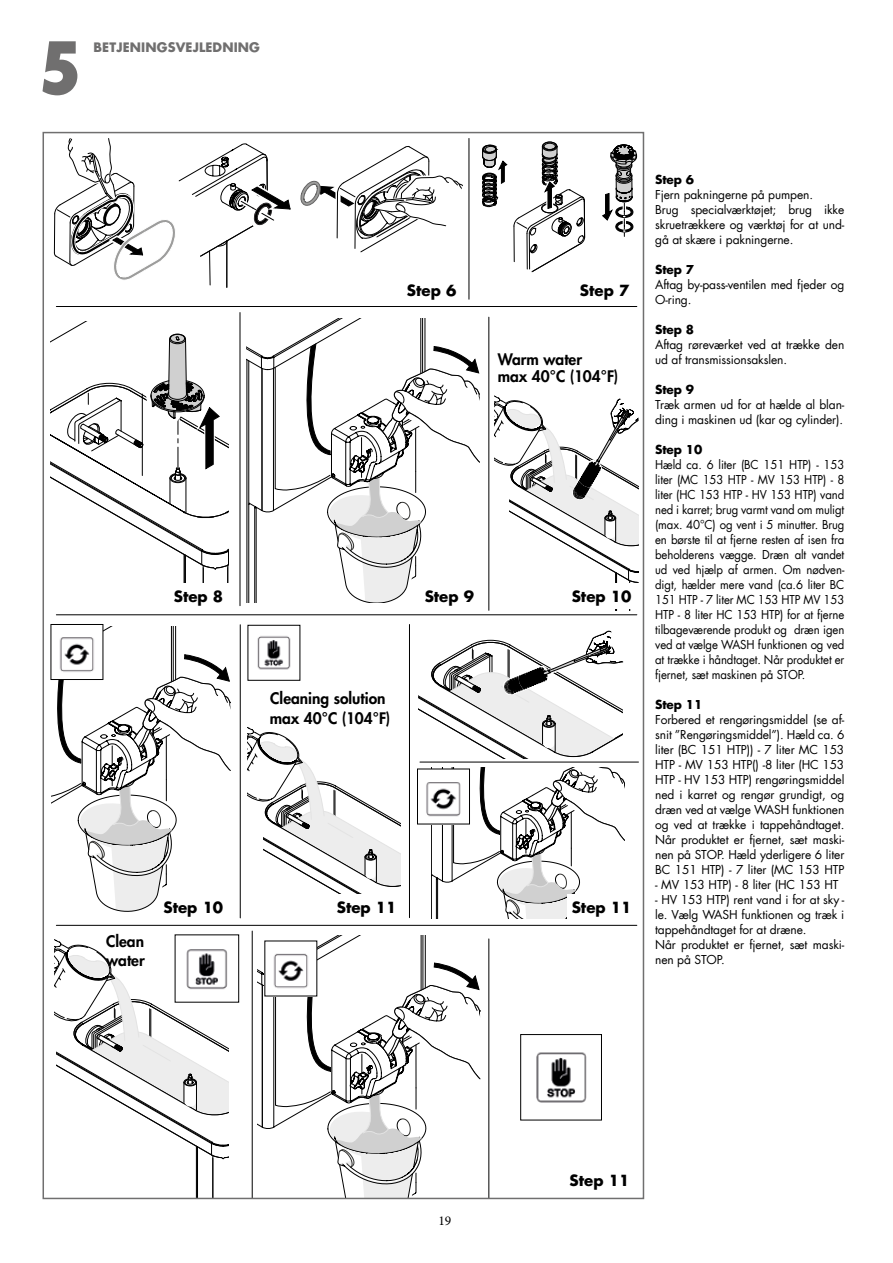
<style>
.page{position:relative;width:893px;height:1263px;background:#fff}
.page>*{position:absolute;margin:0;border:0;box-sizing:border-box;transform-origin:0 0}
.t1{font:800 condensed 70.5px "Futura";color:#706f6f}
.t2{font:800 15.45px/18.6px "Futura";color:#000}
.t3{font:700 15px "Futura";color:#000}
.t4{font:13.5px "Minion Pro";color:#000}
.t5{font:700 12.75px "Futura";letter-spacing:.01em;color:#706f6f}
.t6{font:12px/15px "Futura";letter-spacing:-.01em;color:#000}
.t7{font:12px/15px "Futura";letter-spacing:-.01em;color:#000;text-align:justify;scale:.95 1}
.t8{font:700 12px "Futura";letter-spacing:-.01em;color:#000}
</style>
<div class="page">
<svg style="left:257px;top:935px;width:223px;height:261px"></svg>
<svg style="left:431px;top:767px;width:194px;height:151px"></svg>
<svg style="left:52px;top:627px;width:178px;height:284px"></svg>
<hr style="left:56px;top:614px;width:581px;height:1px;background:#000">
<svg style="left:239px;top:624px;width:162px;height:295px"></svg>
<hr style="left:409px;top:624px;width:1px;height:294px;background:#000">
<svg style="left:419px;top:630px;width:205px;height:128px"></svg>
<hr style="left:420px;top:762px;width:218px;height:1px;background:#000">
<hr style="left:56px;top:925px;width:581px;height:1px;background:#000">
<img style="left:250px;top:627px;width:48px;height:51px">
<img style="left:426px;top:771px;width:42px;height:51px">
<div style="left:417px;top:769px;width:53px;height:55px;border:1px solid #000"></div>
<svg style="left:55px;top:938px;width:174px;height:258px"></svg>
<img style="left:177px;top:934px;width:60px;height:66px">
<hr style="left:252px;top:931px;width:1px;height:267px;background:#000">
<img style="left:536px;top:1052px;width:51px;height:51px">
<div style="left:520px;top:1034px;width:82px;height:86px;border:1px solid #000"></div>
<img style="left:53px;top:627px;width:48px;height:51px">
<div style="left:51px;top:624px;width:52px;height:56px;border:1px solid #000"></div>
<img style="left:267px;top:943px;width:48px;height:51px">
<hr style="left:488px;top:939px;width:1px;height:259px;background:#000">
<svg style="left:51px;top:138px;width:587px;height:472px"></svg>
<div style="left:393px;top:277px;width:72px;height:26px;background:#fff"></div>
<div style="left:566px;top:277px;width:72px;height:26px;background:#fff"></div>
<div style="left:159px;top:583px;width:73px;height:26px;background:#fff"></div>
<div style="left:410px;top:583px;width:73px;height:26px;background:#fff"></div>
<div style="left:568px;top:583px;width:72px;height:26px;background:#fff"></div>
<div style="left:159px;top:894px;width:73px;height:25px;background:#fff"></div>
<div style="left:333px;top:894px;width:72px;height:25px;background:#fff"></div>
<div style="left:568px;top:894px;width:72px;height:25px;background:#fff"></div>
<h1 class="t1" style="left:39px;top:24px;width:44px">5</h1>
<p class="t5" style="left:94px;top:39px;width:168px">BETJENINGSVEJLEDNING</p>
<p class="t3" style="left:407px;top:280px;width:51px">Step 6</p>
<p class="t3" style="left:580px;top:280px;width:51px">Step 7</p>
<p class="t2" style="left:498px;top:349px;width:86px">Warm water</p>
<p class="t2" style="left:498px;top:367px;width:122px">max 40°C (104°F)</p>
<p class="t3" style="left:174px;top:587px;width:51px">Step 8</p>
<p class="t3" style="left:425px;top:587px;width:51px">Step 9</p>
<p class="t3" style="left:572px;top:587px;width:61px">Step 10</p>
<p class="t2" style="left:270px;top:689px;width:117px">Cleaning solution</p>
<p class="t2" style="left:270px;top:708px;width:122px">max 40°C (104°F)</p>
<p class="t2" style="left:106px;top:932px;width:40px">Clean water</p>
<p class="t3" style="left:163px;top:897px;width:61px">Step 10</p>
<p class="t3" style="left:337px;top:897px;width:61px">Step 11</p>
<p class="t3" style="left:572px;top:897px;width:61px">Step 11</p>
<p class="t8" style="left:655px;top:172px;width:40px">Step 6</p>
<p class="t6" style="left:655px;top:188px;width:191px">Fjern pakningerne på pumpen.<br>Brug specialværktøjet; brug ikke skruetrækkere og værktøj for at und&shy;gå at skære i pakningerne.</p>
<p class="t8" style="left:655px;top:262px;width:40px">Step 7</p>
<p class="t6" style="left:655px;top:278px;width:191px">Aftag by-pass-ventilen med fjeder og<br>O-ring.</p>
<p class="t8" style="left:655px;top:322px;width:40px">Step 8</p>
<p class="t6" style="left:655px;top:338px;width:191px">Aftag røreværket ved at trække den ud af transmissionsakslen.</p>
<p class="t8" style="left:655px;top:382px;width:40px">Step 9</p>
<p class="t6" style="left:655px;top:398px;width:191px">Træk armen ud for at hælde al blan&shy;ding i maskinen ud (kar og cylinder).</p>
<p class="t8" style="left:655px;top:442px;width:49px">Step 10</p>
<p class="t7" style="left:655px;top:458px;width:201px">Hæld ca. 6 liter (BC 151 HTP) - 153 liter (MC 153 HTP - MV 153 HTP) - 8 liter (HC 153 HTP - HV 153 HTP) vand ned i karret; brug varmt vand om muligt (max. 40°C) og vent i 5 minutter. Brug en børste til at fjerne resten af isen fra beholderens vægge. Dræn alt vandet ud ved hjælp af armen. Om nødven&shy;digt, hælder mere vand (ca.6 liter BC 151 HTP - 7 liter MC 153 HTP MV 153<br>HTP - 8 liter HC 153 HTP) for at fjerne tilbageværende produkt og dræn igen ved at vælge WASH funktionen og ved at trække i håndtaget. Når produktet er fjernet, sæt maskinen på STOP.</p>
<p class="t8" style="left:655px;top:697px;width:49px">Step 11</p>
<p class="t6" style="left:655px;top:713px;width:191px;text-align:justify">Forbered et rengøringsmiddel (se af&shy;snit ”Rengøringsmiddel”). Hæld ca. 6 liter (BC 151 HTP)) - 7 liter MC 153<br>HTP - MV 153 HTP() -8 liter (HC 153<br>HTP - HV 153 HTP) rengøringsmiddel ned i karret og rengør grundigt, og dræn ved at vælge WASH funktionen og ved at trække i tappehåndtaget.<br>Når produktet er fjernet, sæt maski&shy;nen på STOP. Hæld yderligere 6 liter BC 151 HTP) - 7 liter (MC 153 HTP</p>
<p class="t6" style="left:655px;top:878px;width:185px">- MV 153 HTP) - 8 liter (HC 153 HT</p>
<p class="t6" style="left:655px;top:893px;width:191px">- HV 153 HTP) rent vand i for at sky - le. Vælg WASH funktionen og træk i tappehåndtaget for at dræne.<br>Når produktet er fjernet, sæt maski&shy;nen på STOP.</p>
<p class="t4" style="left:438px;top:1212px;width:14px">19</p>
<p class="t3" style="left:570px;top:1171px;width:61px">Step 11</p>
</div>
